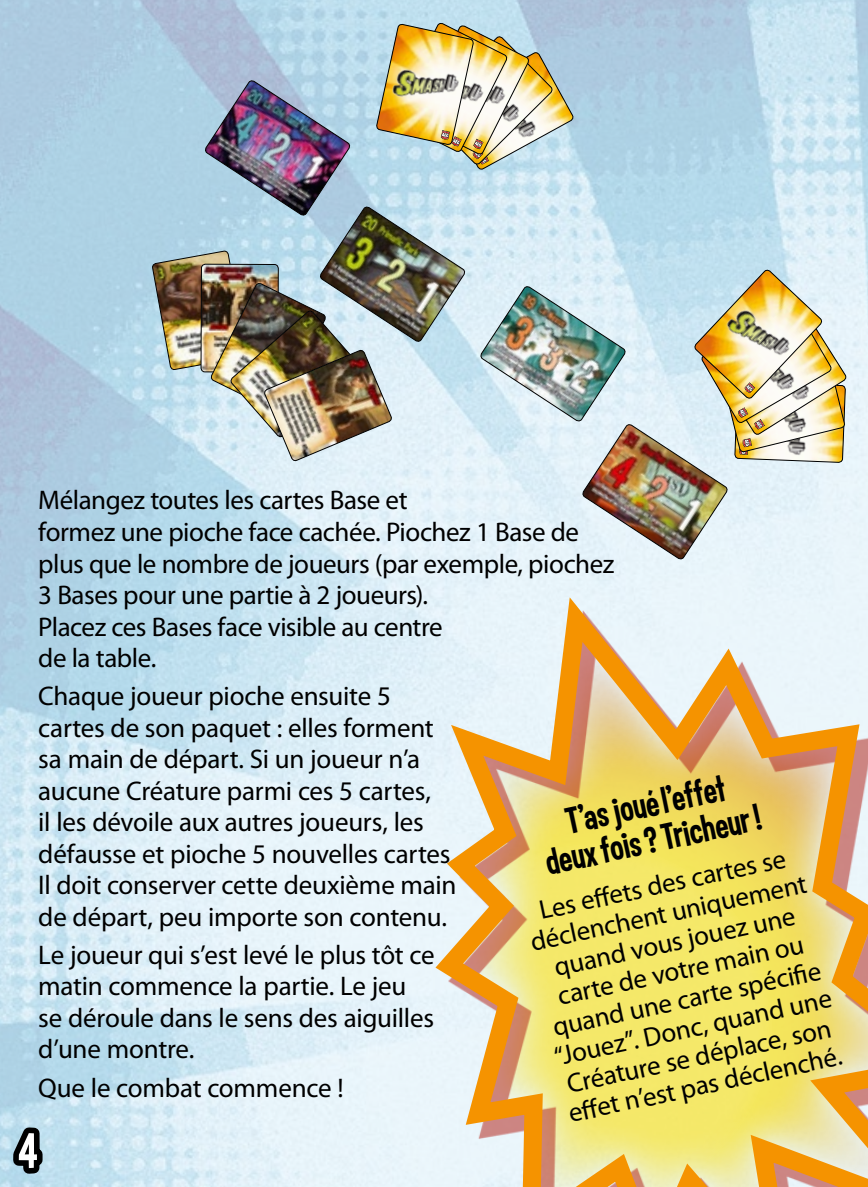
<style>
.page{position:relative;width:868px;height:1187px;background:#fff}
.page>*{position:absolute;margin:0;border:0;box-sizing:border-box;transform-origin:0 0}
.t1{font:54px "Curse Casual JVE";color:#fff}
.t2{font:40.5px/36px "Curse Casual JVE";color:#000;text-align:center}
.t3{font:27px/31.5px "Myriad Pro";letter-spacing:-.01em;color:#000}
</style>
<div class="page">
<img style="left:0;top:0;width:867px;height:1186px">
<svg style="left:8px;top:1085px;width:40px;height:94px"></svg>
<img style="left:152px;top:22px;width:695px;height:538px">
<svg style="left:421px;top:575px;width:446px;height:611px"></svg>
<p class="t3" style="left:38px;top:484px;width:577px">Mélangez toutes les cartes Base et<br>formez une pioche face cachée. Piochez 1 Base de plus que le nombre de joueurs (par exemple, piochez 3 Bases pour une partie à 2 joueurs).<br>Placez ces Bases face visible au centre<br>de la table.</p>
<p class="t3" style="left:38px;top:679px;width:420px">Chaque joueur pioche ensuite 5 cartes de son paquet : elles forment sa main de départ. Si un joueur n’a aucune Créature parmi ces 5 cartes,<br>il les dévoile aux autres joueurs, les défausse et pioche 5 nouvelles cartes.<br>Il doit conserver cette deuxième main de départ, peu importe son contenu.</p>
<p class="t3" style="left:38px;top:938px;width:398px">Le joueur qui s’est levé le plus tôt ce matin commence la partie. Le jeu se déroule dans le sens des aiguilles d’une montre.</p>
<p class="t3" style="left:38px;top:1071px;width:307px">Que le combat commence !</p>
<h2 class="t2" style="left:534px;top:809px;width:221px;rotate:-12deg">T’as joué l’effet deux fois ? Tricheur !</h2>
<p class="t3" style="left:521px;top:898px;width:284px;line-height:29.2px;text-align:center;rotate:-12deg">Les eff ets des cartes se déclenchent uniquement quand vous jouez une carte de votre main ou quand une carte spécifi e “Jouez”. Donc, quand une<br>Créature se déplace, son eff et n’est pas déclenché.</p>
<h1 class="t1" style="left:18px;top:1122px;width:21px">4</h1>
</div>
